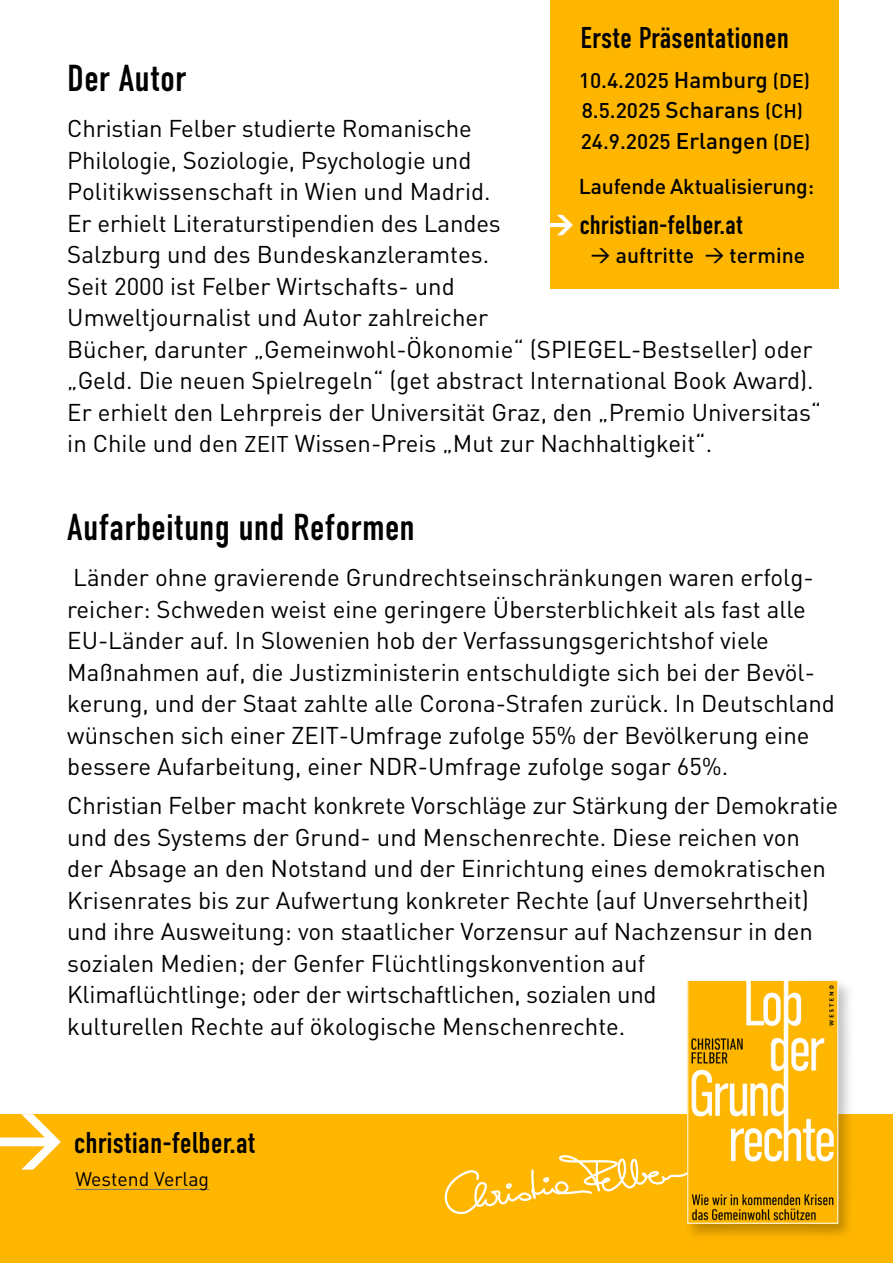
<style>
.page{position:relative;width:893px;height:1263px;background:#fff}
.page>*{position:absolute;margin:0;border:0;box-sizing:border-box;transform-origin:0 0}
.t1{font:700 72px "DIN Pro";color:#fff}
.t2{font:37.5px "DIN Condensed";color:#000}
.t3{font:30px "DIN Condensed";color:#000}
.t4{font:27px "DIN Condensed";color:#000}
.t5{font:24px/31.5px "DIN Pro";color:#000}
.t6{font:500 21.15px "DIN Pro";letter-spacing:-.01em;color:#000}
.t7{font:500 21px "DIN Pro";color:#000}
.t8{font:19.5px "DIN Pro";color:#000}
.s1{font-size:22.5px}
.s2{font-size:19.5px}
.s3{font-family:"DIN Pro";font-weight:900;color:#fff}
.s4{font-size:19.05px}
</style>
<div class="page">
<div style="left:550px;top:0;width:288px;height:288px;background:#ffb600"></div>
<div style="left:0;top:1115px;width:893px;height:148px;background:#ffb600"></div>
<div style="left:683px;top:977px;width:171px;height:264px;background:#000;opacity:.25"></div>
<img style="left:689px;top:982px;width:147px;height:239px">
<svg style="left:444px;top:1155px;width:243px;height:59px"></svg>
<hr style="left:75px;top:1189px;width:134px;height:1px;background:#737373">
<p class="t3" style="left:580px;top:21px;width:210px">Erste Präsentationen</p>
<p class="t2" style="left:67px;top:57px;width:120px">Der Autor</p>
<p class="t5" style="left:67px;top:112px;width:756px">Christian Felber studierte Romanische<br>Philologie, Soziologie, Psychologie und<br>Politikwissenschaft in Wien und Madrid.<br>Er erhielt Literaturstipendien des Landes<br>Salzburg und des Bundeskanzleramtes.<br>Seit 2000 ist Felber Wirtschafts- und<br>Umweltjournalist und Autor zahlreicher<br>Bücher, darunter „Gemeinwohl-Ökonomie“ (SPIEGEL-Bestseller) oder „Geld. Die neuen Spielregeln“ (get abstract International Book Award).<br>Er erhielt den Lehrpreis der Universität Graz, den „Premio Universitas“ in Chile und den <span class="s1">ZEIT</span> Wissen-Preis „Mut zur Nachhaltigkeit“.</p>
<p class="t7" style="left:579px;top:67px;width:233px">10.4.2025 <span class="s1">Hamburg</span> <span class="s2">(DE)</span></p>
<p class="t7" style="left:582px;top:97px;width:223px">8.5.2025 <span class="s1">Scharans</span> <span class="s2">(CH)</span></p>
<p class="t7" style="left:581px;top:127px;width:231px">24.9.2025 <span class="s1">Erlangen</span> <span class="s2">(DE)</span></p>
<p class="t6" style="left:579px;top:171px;width:237px">Laufende Aktualisierung:</p>
<p class="t4" style="left:546px;top:210px;width:198px"><span class="s3">→</span> christian-felber.at</p>
<p class="t6" style="left:591px;top:241px;width:216px"><span class="s4">→</span> auftritte <span class="s4">→</span> termine</p>
<p class="t2" style="left:67px;top:506px;width:349px">Aufarbeitung und Reformen</p>
<p class="t5" style="left:67px;top:561px;width:769px">Länder ohne gravierende Grundrechtseinschränkungen waren erfolg&shy;reicher: Schweden weist eine geringere Übersterblichkeit als fast alle EU-Länder auf. In Slowenien hob der Verfassungsgerichtshof viele Maßnahmen auf, die Justizministerin entschuldigte sich bei der Bevöl&shy;kerung, und der Staat zahlte alle Corona-Strafen zurück. In Deutschland wünschen sich einer ZEIT-Umfrage zufolge 55% der Bevölkerung eine bessere Aufarbeitung, einer NDR-Umfrage zufolge sogar 65%.</p>
<p class="t5" style="left:67px;top:789px;width:772px">Christian Felber macht konkrete Vorschläge zur Stärkung der Demokratie und des Systems der Grund- und Menschenrechte. Diese reichen von der Absage an den Notstand und der Einrichtung eines demokratischen Krisenrates bis zur Aufwertung konkreter Rechte (auf Unversehrtheit) und ihre Ausweitung: von staatlicher Vorzensur auf Nachzensur in den sozialen Medien; der Genfer Flüchtlingskonvention auf<br>Klimaflüchtlinge; oder der wirtschaftlichen, sozialen und<br>kulturellen Rechte auf ökologische Menschenrechte.</p>
<p class="t1" style="left:-10px;top:1087px;width:75px">→</p>
<p class="t3" style="left:74px;top:1125px;width:183px">christian-felber.at</p>
<p class="t8" style="left:75px;top:1165px;width:135px">Westend Verlag</p>
</div>
